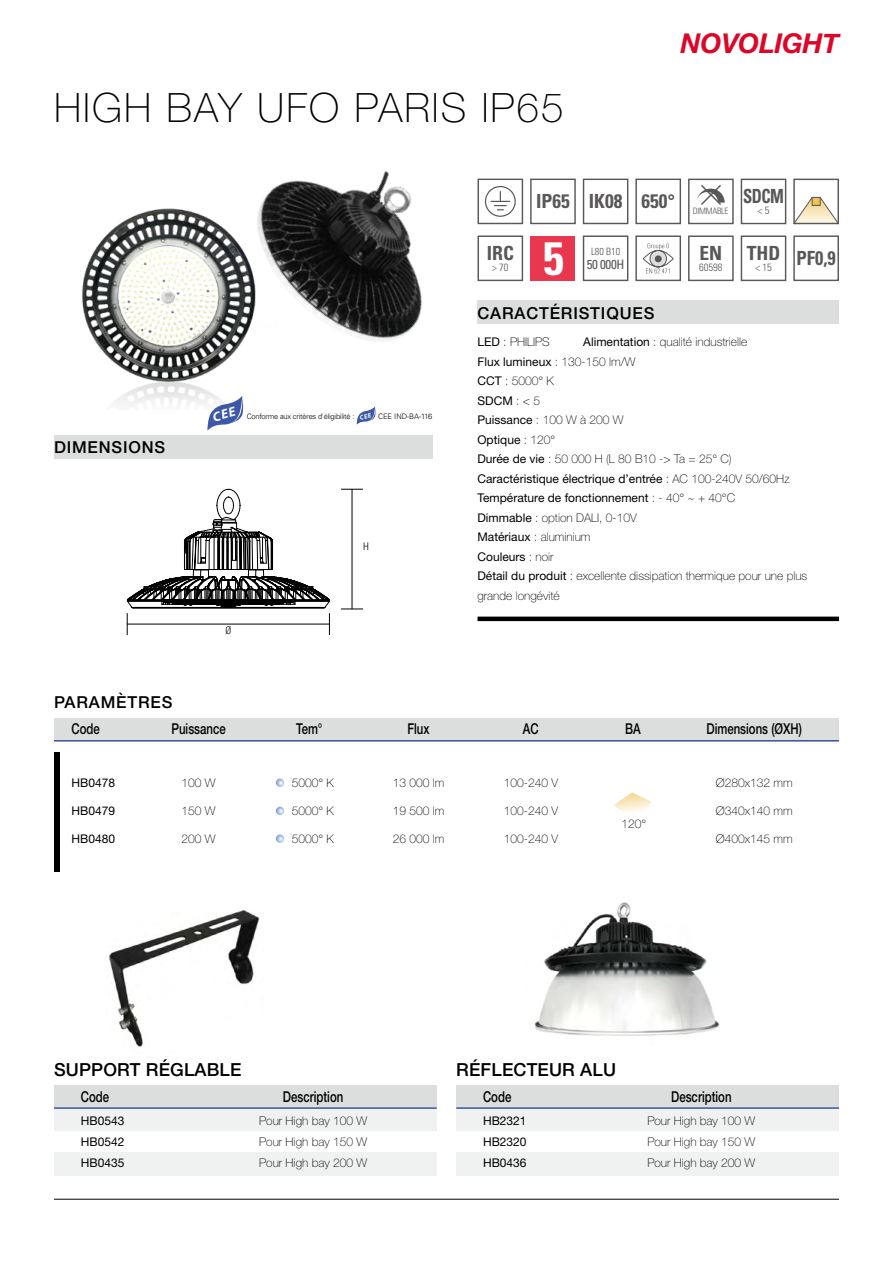
<style>
.page{position:relative;width:893px;height:1263px;background:#fff}
.page>*{position:absolute;margin:0;border:0;box-sizing:border-box;transform-origin:0 0}
.t1{font:700 condensed 46.8px "Univers LT Std";color:#fff}
.t2{font:100 40.5px "Helvetica Neue LT Std";letter-spacing:.05em;color:#000}
.t3{font:italic 700 27.15px "Helvetica Neue";letter-spacing:-.01em;color:#db0729}
.t4{font:700 condensed 19.5px "Univers LT Std";color:#595757}
.t5{font:700 condensed 19.5px "Univers LT Std";color:#595757;scale:.95 1}
.t6{font:700 condensed 19.5px "Univers LT Std";color:#595757;scale:.85 1}
.t7{font:500 18px "Helvetica Neue LT Std";letter-spacing:.01em;color:#000}
.t8{font:500 16.5px "Helvetica Neue LT Std";letter-spacing:.05em;color:#000}
.t9{font:500 15px "Helvetica Neue LT Std";color:#000;scale:.76 1}
.t10{font:condensed 12.9px "Univers LT Std";letter-spacing:-.025em;color:#595757}
.t11{font:100 12px/19.5px "Helvetica Neue LT Std";color:#000}
.t12{font:12px "Helvetica Neue LT Std";color:#000}
.t13{font:300 condensed 10.5px "Univers LT Std";color:#595757}
.t14{font:300 condensed 10.5px "Univers LT Std";color:#000}
.t15{font:300 condensed 10.05px "Univers LT Std";color:#595757}
.t16{font:300 condensed 8.85px "Univers LT Std";letter-spacing:-.025em;color:#595757}
.t17{font:300 7.5px "Univers LT Std";letter-spacing:-.03em;color:#000}
.t18{font:300 7.5px "Univers LT Std";color:#000}
.s1{font-weight:400}
.s2{font-weight:100}
</style>
<div class="page">
<div style="left:54px;top:435px;width:378px;height:23px;background:#dcdddd"></div>
<div style="left:477px;top:301px;width:362px;height:23px;background:#dcdddd"></div>
<hr style="left:352px;top:489px;width:1px;height:120px;background:#000">
<svg style="left:341px;top:489px;width:22px;height:1px"></svg>
<svg style="left:341px;top:609px;width:22px;height:1px"></svg>
<svg style="left:127px;top:489px;width:203px;height:146px"></svg>
<div style="left:54px;top:718px;width:785px;height:23px;background:#dcdddd"></div>
<svg style="left:614px;top:792px;width:37px;height:21px"></svg>
<svg style="left:276px;top:779px;width:8px;height:8px"></svg>
<svg style="left:276px;top:807px;width:8px;height:8px"></svg>
<svg style="left:276px;top:834px;width:8px;height:9px"></svg>
<div style="left:54px;top:753px;width:6px;height:119px;background:#000"></div>
<hr style="left:54px;top:740px;width:785px;height:1px;background:#4157a5">
<hr style="left:477px;top:617px;width:362px;height:4px;background:#000">
<div style="left:54px;top:1107px;width:383px;height:24px;background:#f0f1f1"></div>
<div style="left:54px;top:1152px;width:383px;height:24px;background:#f0f1f1"></div>
<div style="left:54px;top:1085px;width:383px;height:24px;background:#dcdddd"></div>
<hr style="left:54px;top:1107px;width:383px;height:2px;background:#4157a5">
<div style="left:456px;top:1107px;width:383px;height:24px;background:#f0f1f1"></div>
<div style="left:456px;top:1152px;width:383px;height:24px;background:#f0f1f1"></div>
<div style="left:456px;top:1085px;width:383px;height:24px;background:#dcdddd"></div>
<hr style="left:456px;top:1107px;width:383px;height:2px;background:#4157a5">
<div style="left:583px;top:179px;width:45px;height:45px;border:1px solid #595757"></div>
<div style="left:635px;top:179px;width:46px;height:45px;border:1px solid #595757"></div>
<div style="left:688px;top:179px;width:46px;height:45px;border:1px solid #595757"></div>
<svg style="left:697px;top:185px;width:28px;height:20px"></svg>
<div style="left:530px;top:179px;width:46px;height:45px;border:1px solid #595757"></div>
<div style="left:531px;top:236px;width:44px;height:44px;background:#e8374e"></div>
<div style="left:635px;top:235px;width:46px;height:46px;border:1px solid #595757"></div>
<svg style="left:643px;top:243px;width:31px;height:30px"></svg>
<div style="left:655px;top:255px;width:7px;height:7px;background:#595757;border-radius:50%"></div>
<div style="left:688px;top:235px;width:46px;height:46px;border:1px solid #595757"></div>
<div style="left:477px;top:235px;width:46px;height:46px;border:1px solid #595757"></div>
<div style="left:741px;top:179px;width:45px;height:45px;border:1px solid #595757"></div>
<div style="left:793px;top:235px;width:46px;height:46px;border:1px solid #595757"></div>
<svg style="left:795px;top:197px;width:42px;height:25px"></svg>
<div style="left:793px;top:179px;width:46px;height:45px;border:1px solid #595757"></div>
<div style="left:812px;top:197px;width:8px;height:9px;background:#edc351;border:1px solid #595757"></div>
<div style="left:741px;top:235px;width:45px;height:46px;border:1px solid #595757"></div>
<svg style="left:485px;top:187px;width:30px;height:29px"></svg>
<div style="left:485px;top:186px;width:31px;height:31px;border:1px solid #595757;border-radius:50%"></div>
<svg style="left:491px;top:192px;width:19px;height:18px"></svg>
<div style="left:477px;top:179px;width:46px;height:45px;border:1px solid #595757"></div>
<div style="left:583px;top:235px;width:45px;height:46px;border:1px solid #595757"></div>
<img style="left:82px;top:208px;width:141px;height:197px">
<img style="left:223px;top:171px;width:264px;height:192px">
<img style="left:534px;top:902px;width:186px;height:134px">
<img style="left:109px;top:910px;width:151px;height:137px">
<hr style="left:54px;top:1199px;width:785px;height:1px;background:#000">
<svg style="left:207px;top:396px;width:37px;height:35px"></svg>
<svg style="left:357px;top:406px;width:19px;height:19px"></svg>
<p class="t2" style="left:54px;top:85px;width:511px">HIGH BAY UFO PARIS IP65</p>
<p class="t3" style="left:681px;top:22px;width:160px">NOVOLIGHT</p>
<p class="t8" style="left:54px;top:438px;width:113px">DIMENSIONS</p>
<p class="t8" style="left:54px;top:692px;width:120px">PARAMÈTRES</p>
<p class="t17" style="left:247px;top:412px;width:109px">Conforme aux critères d'éligibilité :</p>
<p class="t18" style="left:378px;top:412px;width:56px">CEE IND-BA-116</p>
<p class="t14" style="left:225px;top:624px;width:7px">Ø</p>
<p class="t14" style="left:363px;top:540px;width:7px">H</p>
<p class="t4" style="left:487px;top:241px;width:29px">IRC</p>
<p class="t13" style="left:492px;top:261px;width:18px">&gt; 70</p>
<p class="t6" style="left:743px;top:184px;width:50px">SDCM</p>
<p class="t13" style="left:758px;top:204px;width:13px">&lt; 5</p>
<p class="t4" style="left:589px;top:190px;width:35px">IK08</p>
<p class="t4" style="left:641px;top:190px;width:35px">650°</p>
<p class="t4" style="left:536px;top:190px;width:35px">IP65</p>
<p class="t1" style="left:543px;top:229px;width:22px">5</p>
<p class="t4" style="left:699px;top:241px;width:24px">EN</p>
<p class="t16" style="left:693px;top:206px;width:37px">DIMMABLE</p>
<p class="t4" style="left:747px;top:241px;width:35px">THD</p>
<p class="t15" style="left:591px;top:246px;width:31px">L80 B10</p>
<p class="t10" style="left:587px;top:256px;width:39px">50 000H</p>
<p class="t13" style="left:755px;top:261px;width:18px">&lt; 15</p>
<p class="t13" style="left:699px;top:261px;width:25px">60598</p>
<p class="t5" style="left:797px;top:246px;width:43px">PF0,9</p>
<p class="t8" style="left:477px;top:303px;width:178px">CARACTÉRISTIQUES</p>
<p class="t11" style="left:477px;top:332px;width:74px"><span class="s1">LED</span> : PHILIPS</p>
<p class="t11" style="left:583px;top:332px;width:166px"><span class="s1">Alimentation</span> : qualité industrielle</p>
<p class="t12" style="left:477px;top:354px;width:159px">Flux lumineux <span class="s2">: 130-150 lm/W</span></p>
<p class="t11" style="left:477px;top:371px;width:78px"><span class="s1">CCT</span> : 5000° K</p>
<p class="t12" style="left:477px;top:393px;width:64px">SDCM <span class="s2">: &lt; 5</span></p>
<p class="t11" style="left:477px;top:410px;width:147px"><span class="s1">Puissance</span> : 100 W à 200 W</p>
<p class="t12" style="left:477px;top:432px;width:79px">Optique <span class="s2">: 120°</span></p>
<p class="t11" style="left:477px;top:449px;width:256px"><span class="s1">Durée de vie</span> : 50 000 H (L 80 B10 -&gt; Ta = 25° C)</p>
<p class="t12" style="left:477px;top:471px;width:313px">Caractéristique électrique d’entrée <span class="s2">: AC 100-240V 50/60Hz</span></p>
<p class="t12" style="left:477px;top:491px;width:259px">Température de fonctionnement <span class="s2">: - 40° ~ + 40°C</span></p>
<p class="t11" style="left:477px;top:508px;width:161px"><span class="s1">Dimmable</span> : option DALI, 0-10V</p>
<p class="t11" style="left:477px;top:527px;width:114px"><span class="s1">Matériaux</span> : aluminium</p>
<p class="t12" style="left:477px;top:549px;width:78px">Couleurs <span class="s2">: noir</span></p>
<p class="t11" style="left:477px;top:566px;width:331px"><span class="s1">Détail du produit</span> : excellente dissipation thermique pour une plus grande longévité</p>
<p class="t9" style="left:72px;top:720px;width:39px">Code</p>
<p class="t9" style="left:171px;top:720px;width:73px">Puissance</p>
<p class="t9" style="left:296px;top:720px;width:36px">Tem°</p>
<p class="t9" style="left:407px;top:720px;width:31px">Flux</p>
<p class="t9" style="left:523px;top:720px;width:22px">AC</p>
<p class="t9" style="left:625px;top:720px;width:22px">BA</p>
<p class="t9" style="left:706px;top:720px;width:127px">Dimensions (ØXH)</p>
<p class="t12" style="left:72px;top:776px;width:45px">HB0478</p>
<p class="t12" style="left:72px;top:804px;width:45px">HB0479</p>
<p class="t12" style="left:72px;top:832px;width:45px">HB0480</p>
<p class="t11" style="left:182px;top:773px;width:36px">100 W</p>
<p class="t11" style="left:182px;top:801px;width:36px">150 W</p>
<p class="t11" style="left:182px;top:829px;width:36px">200 W</p>
<p class="t11" style="left:292px;top:773px;width:44px">5000° K</p>
<p class="t11" style="left:292px;top:801px;width:44px">5000° K</p>
<p class="t11" style="left:292px;top:829px;width:44px">5000° K</p>
<p class="t11" style="left:393px;top:773px;width:53px">13 000 lm</p>
<p class="t11" style="left:393px;top:801px;width:53px">19 500 lm</p>
<p class="t11" style="left:393px;top:829px;width:53px">26 000 lm</p>
<p class="t11" style="left:504px;top:773px;width:56px">100-240 V</p>
<p class="t11" style="left:504px;top:801px;width:56px">100-240 V</p>
<p class="t11" style="left:504px;top:829px;width:56px">100-240 V</p>
<p class="t11" style="left:621px;top:814px;width:26px">120°</p>
<p class="t11" style="left:716px;top:773px;width:78px">Ø280x132 mm</p>
<p class="t11" style="left:716px;top:801px;width:78px">Ø340x140 mm</p>
<p class="t11" style="left:716px;top:829px;width:78px">Ø400x145 mm</p>
<p class="t7" style="left:54px;top:1059px;width:189px">SUPPORT RÉGLABLE</p>
<p class="t7" style="left:456px;top:1059px;width:161px">RÉFLECTEUR ALU</p>
<p class="t9" style="left:81px;top:1088px;width:39px">Code</p>
<p class="t9" style="left:283px;top:1088px;width:81px">Description</p>
<p class="t9" style="left:483px;top:1088px;width:39px">Code</p>
<p class="t9" style="left:671px;top:1088px;width:81px">Description</p>
<p class="t12" style="left:81px;top:1114px;width:45px">HB0543</p>
<p class="t12" style="left:81px;top:1135px;width:45px">HB0542</p>
<p class="t12" style="left:81px;top:1156px;width:45px">HB0435</p>
<p class="t11" style="left:259px;top:1111px;width:109px">Pour High bay 100 W</p>
<p class="t11" style="left:259px;top:1132px;width:109px">Pour High bay 150 W</p>
<p class="t11" style="left:259px;top:1153px;width:109px">Pour High bay 200 W</p>
<p class="t12" style="left:483px;top:1114px;width:45px">HB2321</p>
<p class="t12" style="left:483px;top:1135px;width:45px">HB2320</p>
<p class="t12" style="left:483px;top:1156px;width:45px">HB0436</p>
<p class="t11" style="left:647px;top:1111px;width:109px">Pour High bay 100 W</p>
<p class="t11" style="left:647px;top:1132px;width:109px">Pour High bay 150 W</p>
<p class="t11" style="left:647px;top:1153px;width:109px">Pour High bay 200 W</p>
</div>
